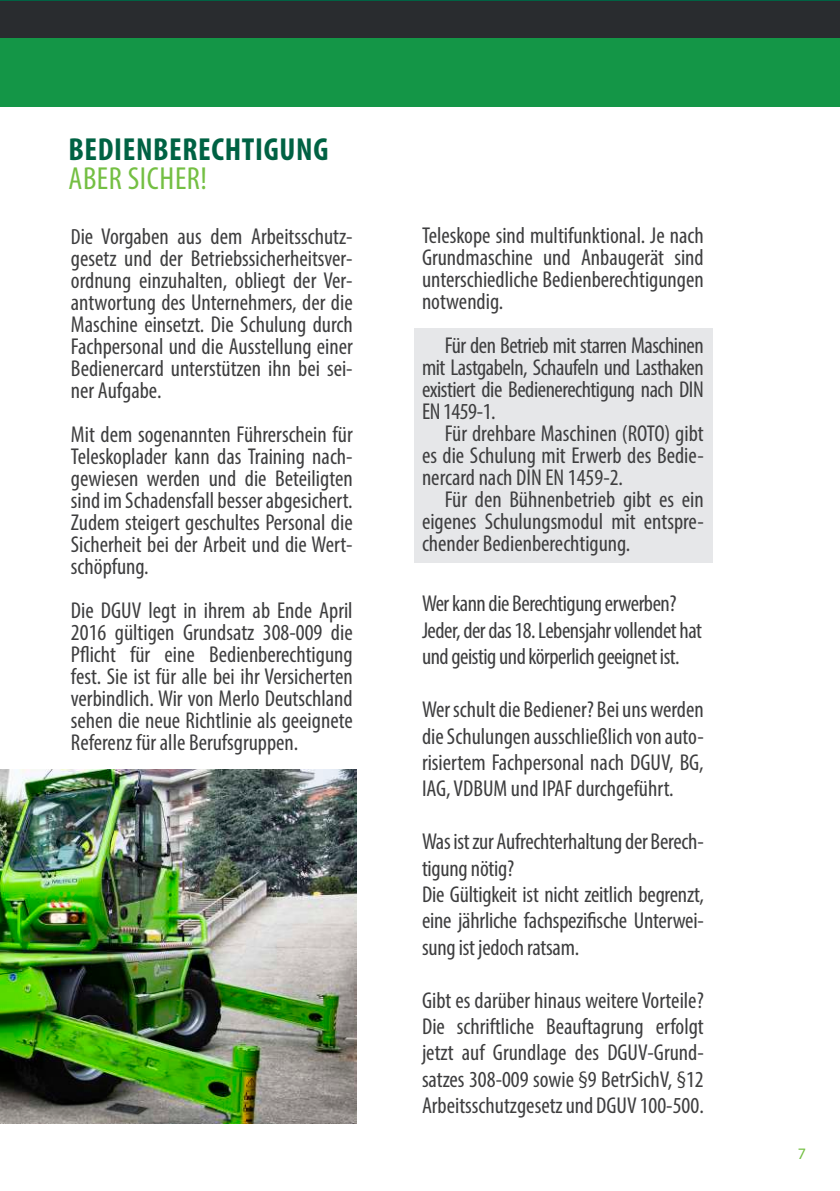
<style>
.page{position:relative;width:840px;height:1191px;background:#fff}
.page>*{position:absolute;margin:0;border:0;box-sizing:border-box;transform-origin:0 0}
.t1{font:700 condensed 32px "Myriad Pro";letter-spacing:.02em;color:#006243}
.t2{font:condensed 32px "Myriad Pro";letter-spacing:.02em;color:#74bf43}
.t3{font:condensed 23px/22px "Myriad Pro";color:#3e3e3f;text-align:justify}
.t4{font:condensed 23px/26.4px "Myriad Pro";letter-spacing:-.02em;color:#3e3e3f}
.t5{font:16px "Myriad Pro";color:#74bf43}
.s1{font-size:22px}
</style>
<div class="page">
<div style="left:414px;top:328px;width:298px;height:235px;background:#e6e7e9"></div>
<div style="left:0;top:0;width:839px;height:39px;background:#006243"></div>
<div style="left:0;top:1px;width:839px;height:60px;background:#292c2f"></div>
<div style="left:0;top:38px;width:839px;height:68px;background:#149647"></div>
<img style="left:0;top:770px;width:356px;height:353px">
<h1 class="t1" style="left:68px;top:129px;width:261px">BEDIENBERECHTIGUNG</h1>
<h1 class="t2" style="left:68px;top:159px;width:140px">ABER SICHER!</h1>
<p class="t3" style="left:71px;top:225px;width:283px"><span class="s1">D</span>ie Vorgaben aus dem Arbeitsschutz&shy;gesetz und der Betriebssicherheitsver&shy;ordnung einzuhalten, obliegt der Ver&shy;antwortung des Unternehmers, der die Maschine einsetzt. Die Schulung durch Fachpersonal und die Ausstellung einer Bedienercard unterstützen ihn bei sei&shy;ner Aufgabe.</p>
<p class="t3" style="left:71px;top:423px;width:283px">Mit dem sogenannten Führerschein für Teleskoplader kann das Training nach&shy;gewiesen werden und die Beteiligten sind im Schadensfall besser abgesichert.<br>Zudem steigert geschultes Personal die Sicherheit bei der Arbeit und die Wert&shy;schöpfung.</p>
<p class="t3" style="left:71px;top:599px;width:283px">Die DGUV legt in ihrem ab Ende April 2016 gültigen Grundsatz 308-009 die Pflicht für eine Bedienberechtigung fest. Sie ist für alle bei ihr Versicherten verbindlich. Wir von Merlo Deutschland sehen die neue Richtlinie als geeignete Referenz für alle Berufsgruppen.</p>
<p class="t3" style="left:422px;top:224px;width:283px">Teleskope sind multifunktional. Je nach Grundmaschine und Anbaugerät sind unterschiedliche Bedienberechtigungen notwendig.</p>
<p class="t3" style="left:422px;top:334px;width:283px;text-indent:23px">Für den Betrieb mit starren Maschinen mit Lastgabeln, Schaufeln und Lasthaken existiert die Bedienerechtigung nach DIN EN 1459-1.</p>
<p class="t3" style="left:422px;top:422px;width:283px;text-indent:23px">Für drehbare Maschinen (ROTO) gibt es die Schulung mit Erwerb des Bedie&shy;nercard nach DIN EN 1459-2.</p>
<p class="t3" style="left:422px;top:488px;width:283px;text-indent:23px">Für den Bühnenbetrieb gibt es ein eigenes Schulungsmodul mit entspre&shy;chender Bedienberechtigung.</p>
<p class="t4" style="left:422px;top:590px;width:281px">Wer kann die Berechtigung erwerben?<br>Jeder, der das 18. Lebensjahr vollendet hat und geistig und körperlich geeignet ist.</p>
<p class="t3" style="left:422px;top:696px;width:283px;line-height:26.4px">Wer schult die Bediener? Bei uns werden die Schulungen ausschließlich von auto&shy;risiertem Fachpersonal nach DGUV, BG, IAG, VDBUM und IPAF durchgeführt.</p>
<p class="t3" style="left:422px;top:828px;width:283px;line-height:26.4px;text-align:left">Was ist zur Aufrechterhaltung der Berech&shy;tigung nötig?<br>Die Gültigkeit ist nicht zeitlich begrenzt, eine jährliche fachspezifische Unterwei&shy;sung ist jedoch ratsam.</p>
<p class="t3" style="left:422px;top:986px;width:283px;line-height:26.4px">Gibt es darüber hinaus weitere Vorteile?<br>Die schriftliche Beauftagrung erfolgt jetzt auf Grundlage des DGUV-Grund&shy;satzes 308-009 sowie §9 BetrSichV, §12<br>Arbeitsschutzgesetz und DGUV 100-500.</p>
<p class="t5" style="left:797px;top:1143px;width:10px">7</p>
</div>
